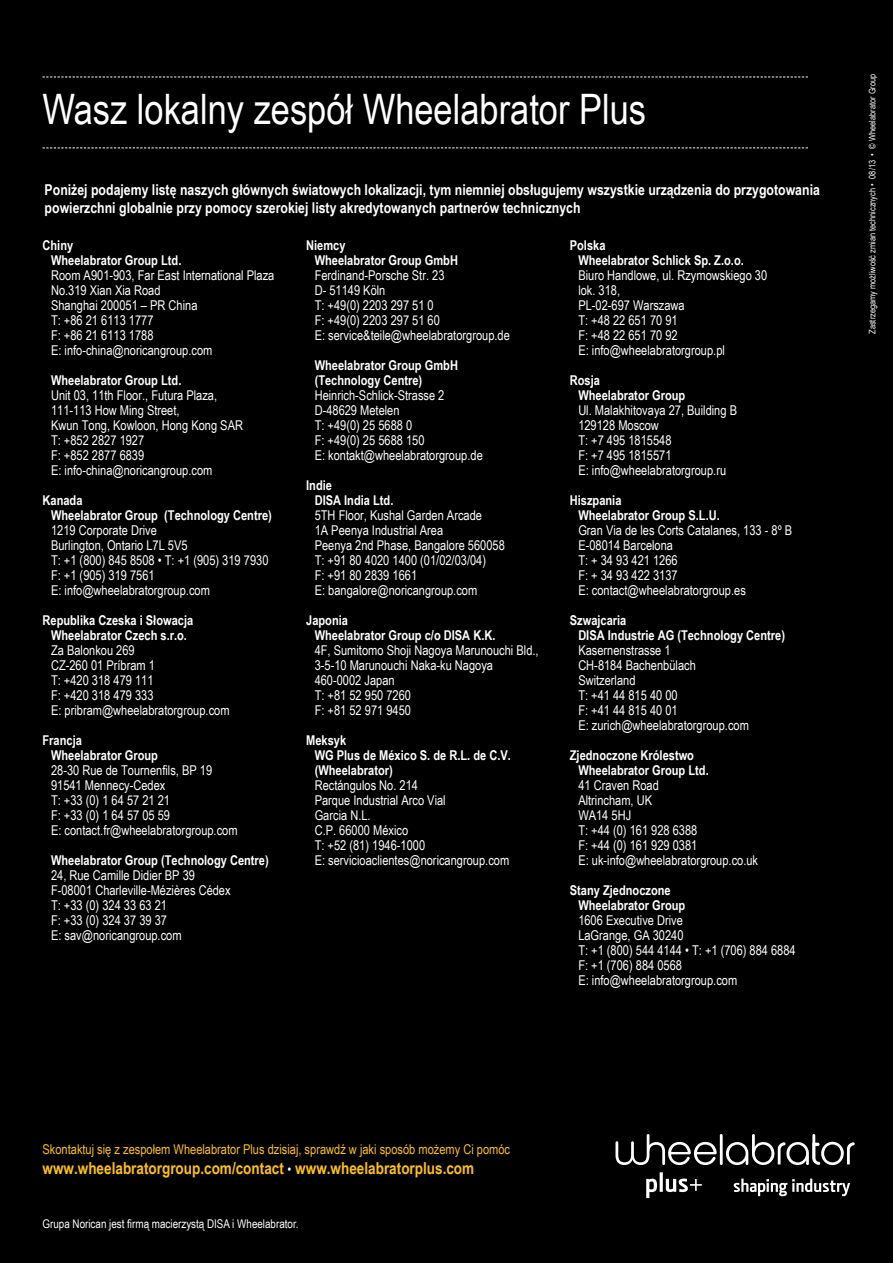
<style>
.page{position:relative;width:893px;height:1263px;background:#000}
.page>*{position:absolute;margin:0;border:0;box-sizing:border-box;transform-origin:0 0}
.t1{font:42px "Arial Narrow";color:#fff}
.t2{font:700 16.5px "Arial Narrow";color:#ffc20e}
.t3{font:700 15px/18px "Arial Narrow";color:#fff}
.t4{font:13.5px/15px "Arial Narrow";color:#fff}
.t5{font:700 13.5px/15px "Arial Narrow";color:#fff}
.t6{font:13.5px "Arial Narrow";color:#ffc20e}
.t7{font:12px "Arial Narrow";color:#fff}
.t8{font:9px "Arial Narrow";color:#fff}
.s1{font-weight:400;font-size:13.5px;color:#fff}
</style>
<div class="page">
<hr style="left:720px;top:1134px;width:3px;height:31px;background:#fff">
<svg style="left:615px;top:1134px;width:102px;height:31px"></svg>
<svg style="left:726px;top:1134px;width:129px;height:31px"></svg>
<svg style="left:734px;top:1178px;width:116px;height:18px"></svg>
<svg style="left:646px;top:1179px;width:11px;height:19px"></svg>
<hr style="left:660px;top:1172px;width:3px;height:20px;background:#fff">
<svg style="left:666px;top:1178px;width:36px;height:14px"></svg>
<svg style="left:43px;top:77px;width:765px;height:1px"></svg>
<svg style="left:43px;top:148px;width:765px;height:1px"></svg>
<h1 class="t1" style="left:43px;top:79px;width:605px">Wasz lokalny zespół Wheelabrator Plus</h1>
<p class="t3" style="left:45px;top:180px;width:777px">Poniżej podajemy listę naszych głównych światowych lokalizacji, tym niemniej obsługujemy wszystkie urządzenia do przygotowania powierzchni globalnie przy pomocy szerokiej listy akredytowanych partnerów technicznych</p>
<p class="t5" style="left:51px;top:238px;width:132px;text-indent:-9px">Chiny<br>Wheelabrator Group Ltd.</p>
<p class="t4" style="left:51px;top:268px;width:225px">Room A901-903, Far East International Plaza<br>No.319 Xian Xia Road<br>Shanghai 200051 – PR China<br>T: +86 21 6113 1777<br>F: +86 21 6113 1788<br>E: info-china@noricangroup.com</p>
<p class="t5" style="left:51px;top:372px;width:132px">Wheelabrator Group Ltd.</p>
<p class="t4" style="left:51px;top:388px;width:193px">Unit 03, 11th Floor., Futura Plaza,<br>111-113 How Ming Street,<br>Kwun Tong, Kowloon, Hong Kong SAR<br>T: +852 2827 1927<br>F: +852 2877 6839<br>E: info-china@noricangroup.com</p>
<p class="t5" style="left:51px;top:492px;width:222px;text-indent:-9px">Kanada<br>Wheelabrator Group (Technology Centre)</p>
<p class="t4" style="left:51px;top:523px;width:219px">1219 Corporate Drive<br>Burlington, Ontario L7L 5V5<br>T: +1 (800) 845 8508 • T: +1 (905) 319 7930<br>F: +1 (905) 319 7561<br>E: info@wheelabratorgroup.com</p>
<p class="t5" style="left:43px;top:612px;width:152px;text-align:center">Republika Czeska i Słowacja<br>Wheelabrator Czech s.r.o.</p>
<p class="t4" style="left:51px;top:643px;width:180px">Za Balonkou 269<br>CZ-260 01 Príbram 1<br>T: +420 318 479 111<br>F: +420 318 479 333<br>E: pribram@wheelabratorgroup.com</p>
<p class="t5" style="left:51px;top:732px;width:109px;text-indent:-9px">Francja<br>Wheelabrator Group</p>
<p class="t4" style="left:51px;top:763px;width:188px">28-30 Rue de Tournenfils, BP 19<br>91541 Mennecy-Cedex<br>T: +33 (0) 1 64 57 21 21<br>F: +33 (0) 1 64 57 05 59<br>E: contact.fr@wheelabratorgroup.com</p>
<p class="t5" style="left:51px;top:852px;width:219px">Wheelabrator Group (Technology Centre)</p>
<p class="t4" style="left:51px;top:868px;width:181px">24, Rue Camille Didier BP 39<br>F-08001 Charleville-Mézières Cédex<br>T: +33 (0) 324 33 63 21<br>F: +33 (0) 324 37 39 37<br>E: sav@noricangroup.com</p>
<p class="t5" style="left:315px;top:237px;width:145px;text-indent:-9px">Niemcy<br>Wheelabrator Group GmbH</p>
<p class="t4" style="left:315px;top:268px;width:197px">Ferdinand-Porsche Str. 23<br>D- 51149 Köln<br>T: +49(0) 2203 297 51 0<br>F: +49(0) 2203 297 51 60<br>E: service&amp;teile@wheelabratorgroup.de</p>
<p class="t5" style="left:315px;top:357px;width:145px">Wheelabrator Group GmbH (Technology Centre)</p>
<p class="t4" style="left:315px;top:388px;width:170px">Heinrich-Schlick-Strasse 2<br>D-48629 Metelen<br>T: +49(0) 25 5688 0<br>F: +49(0) 25 5688 150<br>E: kontakt@wheelabratorgroup.de</p>
<p class="t5" style="left:315px;top:477px;width:80px;text-indent:-9px">Indie<br>DISA India Ltd.</p>
<p class="t4" style="left:315px;top:508px;width:192px">5TH Floor, Kushal Garden Arcade<br>1A Peenya Industrial Area<br>Peenya 2nd Phase, Bangalore 560058<br>T: +91 80 4020 1400 (01/02/03/04)<br>F: +91 80 2839 1661<br>E: bangalore@noricangroup.com</p>
<p class="t5" style="left:315px;top:612px;width:182px;text-indent:-9px">Japonia<br>Wheelabrator Group c/o DISA K.K.</p>
<p class="t4" style="left:315px;top:643px;width:225px">4F, Sumitomo Shoji Nagoya Marunouchi Bld.,<br>3-5-10 Marunouchi Naka-ku Nagoya<br>460-0002 Japan<br>T: +81 52 950 7260<br>F: +81 52 971 9450</p>
<p class="t5" style="left:315px;top:732px;width:198px;text-indent:-9px">Meksyk<br>WG Plus de México S. de R.L. de C.V. (Wheelabrator)</p>
<p class="t4" style="left:315px;top:778px;width:196px">Rectángulos No. 214<br>Parque Industrial Arco Vial<br>Garcia N.L.<br>C.P. 66000 México<br>T: +52 (81) 1946-1000<br>E: servicioaclientes@noricangroup.com</p>
<p class="t5" style="left:578px;top:237px;width:167px;text-indent:-9px">Polska<br>Wheelabrator Schlick Sp. Z.o.o.</p>
<p class="t4" style="left:578px;top:268px;width:190px">Biuro Handlowe, ul. Rzymowskiego 30 lok. 318,<br>PL-02-697 Warszawa<br>T: +48 22 651 70 91<br>F: +48 22 651 70 92<br>E: info@wheelabratorgroup.pl</p>
<p class="t5" style="left:578px;top:372px;width:109px;text-indent:-9px">Rosja<br>Wheelabrator Group</p>
<p class="t4" style="left:578px;top:403px;width:160px">Ul. Malakhitovaya 27, Building B<br>129128 Moscow<br>T: +7 495 1815548<br>F: +7 495 1815571<br>E: info@wheelabratorgroup.ru</p>
<p class="t5" style="left:578px;top:492px;width:143px;text-indent:-9px">Hiszpania<br>Wheelabrator Group S.L.U.</p>
<p class="t4" style="left:578px;top:522px;width:215px">Gran Via de les Corts Catalanes, 133 - 8º B<br>E-08014 Barcelona<br>T: + 34 93 421 1266<br>F: + 34 93 422 3137<br>E: contact@wheelabratorgroup.es</p>
<p class="t5" style="left:578px;top:612px;width:208px;text-indent:-9px">Szwajcaria<br>DISA Industrie AG (Technology Centre)</p>
<p class="t4" style="left:578px;top:642px;width:172px">Kasernenstrasse 1<br>CH-8184 Bachenbülach<br>Switzerland<br>T: +41 44 815 40 00<br>F: +41 44 815 40 01<br>E: zurich@wheelabratorgroup.com</p>
<p class="t5" style="left:578px;top:747px;width:132px;text-indent:-9px">Zjednoczone Królestwo<br>Wheelabrator Group Ltd.</p>
<p class="t4" style="left:578px;top:777px;width:181px">41 Craven Road<br>Altrincham, UK<br>WA14 5HJ<br>T: +44 (0) 161 928 6388<br>F: +44 (0) 161 929 0381<br>E: uk-info@wheelabratorgroup.co.uk</p>
<p class="t5" style="left:578px;top:882px;width:109px;text-indent:-9px">Stany Zjednoczone<br>Wheelabrator Group</p>
<p class="t4" style="left:578px;top:912px;width:219px">1606 Executive Drive<br>LaGrange, GA 30240<br>T: +1 (800) 544 4144 • T: +1 (706) 884 6884<br>F: +1 (706) 884 0568<br>E: info@wheelabratorgroup.com</p>
<p class="t8" style="left:866px;top:334px;width:262px;rotate:-90deg">Zastrzegamy możliwość zmian technicznych • 08/13 • © Wheelabrator Group</p>
<p class="t6" style="left:43px;top:1139px;width:469px">Skontaktuj się z zespołem Wheelabrator Plus dzisiaj, sprawdź w jaki sposób możemy Ci pomóc</p>
<p class="t2" style="left:43px;top:1156px;width:433px">www.wheelabratorgroup.com/contact <span class="s1">•</span> www.wheelabratorplus.com</p>
<p class="t7" style="left:43px;top:1215px;width:257px">Grupa Norican jest firmą macierzystą DISA i Wheelabrator.</p>
</div>
